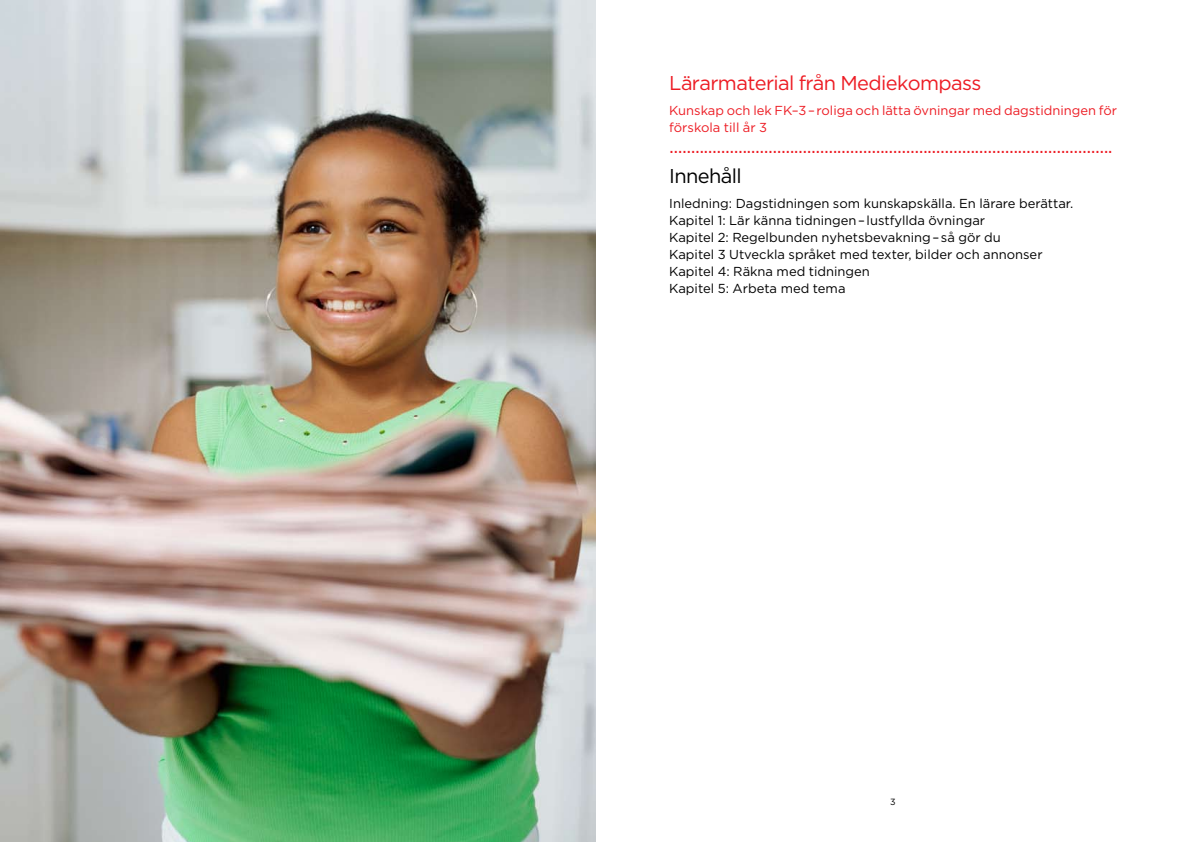
<style>
.page{position:relative;width:1191px;height:842px;background:#fff}
.page>*{position:absolute;margin:0;border:0;box-sizing:border-box;transform-origin:0 0}
.t1{font:20px "Gotham";letter-spacing:-.03em;color:#ed1c24}
.t2{font:20px "Gotham";letter-spacing:-.03em;color:#000}
.t3{font:13px/17px "Gotham";color:#000}
.t4{font:13px/17px "Gotham";color:#ed1c24}
.t5{font:9px "Gotham";color:#000}
</style>
<div class="page">
<img style="left:0;top:1px;width:595px;height:841px">
<h1 class="t1" style="left:669px;top:71px;width:314px">Lärarmaterial från Mediekompass</h1>
<p class="t4" style="left:669px;top:102px;width:449px">Kunskap och lek FK–3–roliga och lätta övningar med dagstidningen för förskola till år 3</p>
<h1 class="t1" style="left:669px;top:134px;width:445px">.......................................................................................................</h1>
<h1 class="t2" style="left:669px;top:164px;width:74px">Innehåll</h1>
<p class="t3" style="left:669px;top:195px;width:405px">Inledning: Dagstidningen som kunskapskälla. En lärare berättar.<br>Kapitel 1: Lär känna tidningen–lustfyllda övningar<br>Kapitel 2: Regelbunden nyhetsbevakning–så gör du<br>Kapitel 3 Utveckla språket med texter, bilder och annonser Kapitel 4: Räkna med tidningen<br>Kapitel 5: Arbeta med tema</p>
<p class="t5" style="left:890px;top:796px;width:7px">3</p>
</div>
